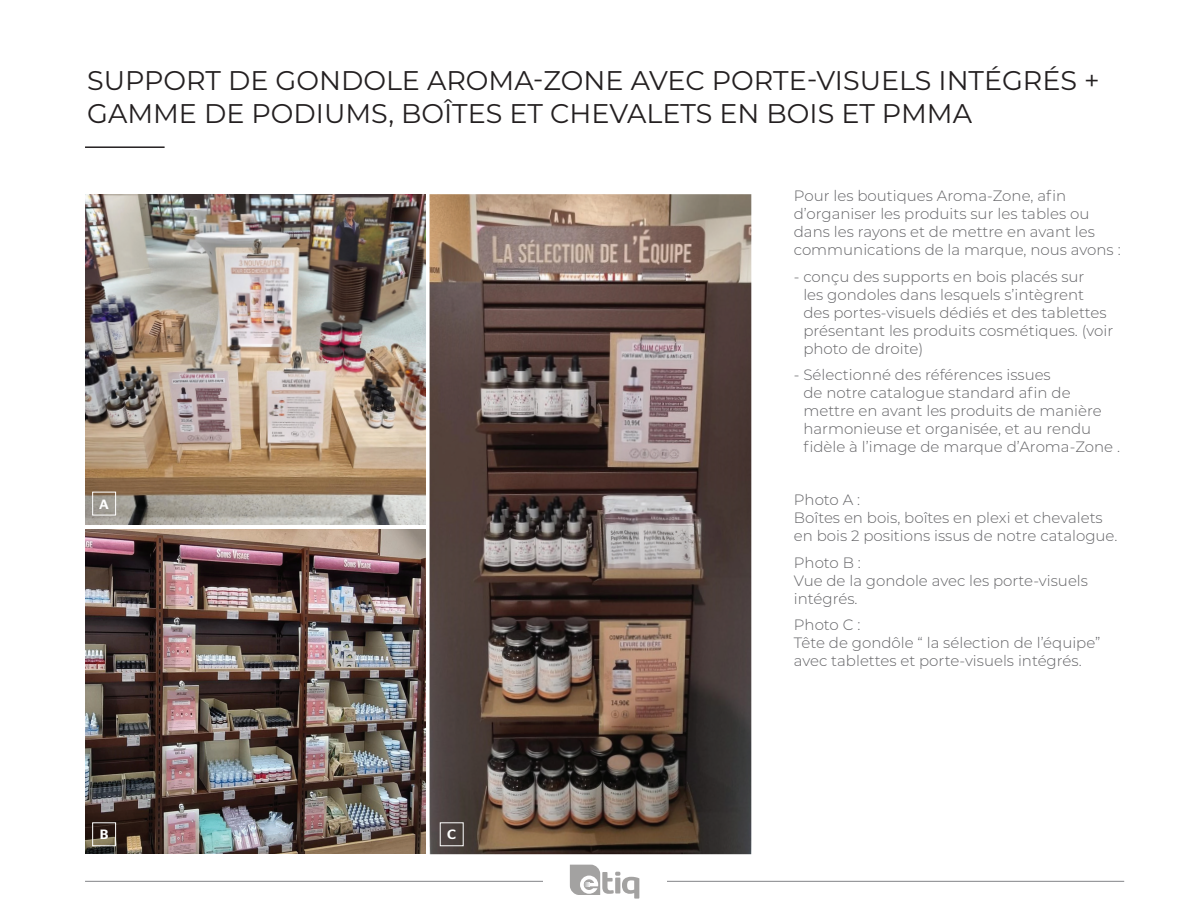
<style>
.page{position:relative;width:1188px;height:918px;background:#fff}
.page>*{position:absolute;margin:0;border:0;box-sizing:border-box;transform-origin:0 0}
.t1{font:27px/33px "Montserrat";color:#231f20}
.t2{font:300 15px/18px "Montserrat";color:#636366}
.t3{font:500 13.5px "Stag Sans";color:#fff;scale:1.07 1}
</style>
<div class="page">
<hr style="left:85px;top:881px;width:1039px;height:1px;background:#828487">
<div style="left:543px;top:855px;width:123px;height:54px;background:#fff"></div>
<svg style="left:570px;top:865px;width:69px;height:34px"></svg>
<img style="left:85px;top:530px;width:341px;height:324px">
<img style="left:85px;top:194px;width:341px;height:330px">
<img style="left:430px;top:194px;width:321px;height:660px">
<hr style="left:85px;top:146px;width:80px;height:2px;background:#231f20">
<div style="left:92px;top:492px;width:24px;height:23px;border:1px solid #fff"></div>
<div style="left:92px;top:822px;width:24px;height:24px;border:1px solid #fff"></div>
<div style="left:440px;top:822px;width:24px;height:24px;border:1px solid #fff"></div>
<h1 class="t1" style="left:87px;top:63px;width:1014px">SUPPORT DE GONDOLE AROMA-ZONE AVEC PORTE-VISUELS INTÉGRÉS +<br>GAMME DE PODIUMS, BOÎTES ET CHEVALETS EN BOIS ET PMMA</h1>
<p class="t3" style="left:99px;top:496px;width:11px">A</p>
<p class="t3" style="left:100px;top:827px;width:10px">B</p>
<p class="t3" style="left:447px;top:827px;width:10px">C</p>
<p class="t2" style="left:794px;top:187px;width:328px">Pour les boutiques Aroma-Zone, afin d’organiser les produits sur les tables ou dans les rayons et de mettre en avant les communications de la marque, nous avons :</p>
<p class="t2" style="left:803px;top:267px;width:311px;text-indent:-10px">- conçu des supports en bois placés sur<br>les gondoles dans lesquels s’intègrent des portes-visuels dédiés et des tablettes présentant les produits cosmétiques. (voir photo de droite)</p>
<p class="t2" style="left:803px;top:366px;width:318px;text-indent:-10px">- Sélectionné des références issues<br>de notre catalogue standard afin de mettre en avant les produits de manière harmonieuse et organisée, et au rendu fidèle à l’image de marque d’Aroma-Zone .</p>
<p class="t2" style="left:794px;top:491px;width:325px">Photo A :<br>Boîtes en bois, boîtes en plexi et chevalets en bois 2 positions issus de notre catalogue.</p>
<p class="t2" style="left:794px;top:553px;width:296px">Photo B :<br>Vue de la gondole avec les porte-visuels intégrés.</p>
<p class="t2" style="left:794px;top:616px;width:308px">Photo C :<br>Tête de gondôle “ la sélection de l’équipe” avec tablettes et porte-visuels intégrés.</p>
</div>
